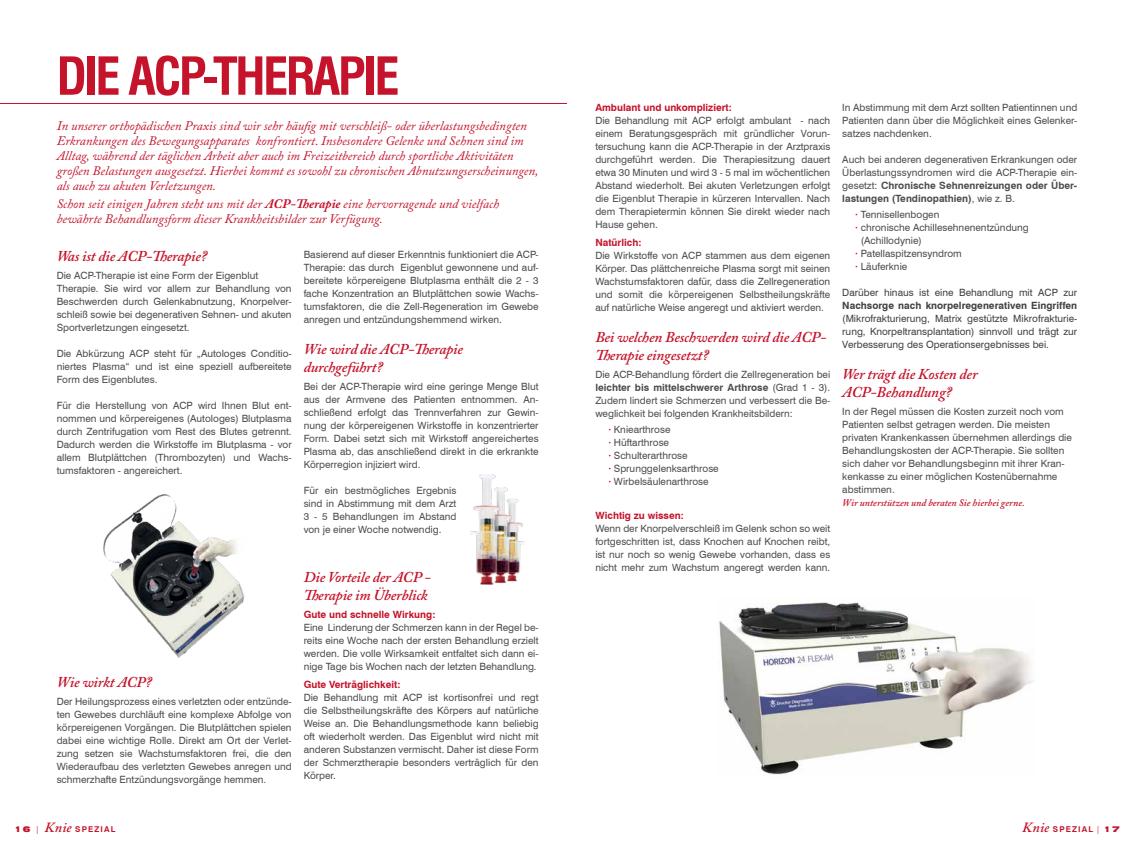
<style>
.page{position:relative;width:1134px;height:842px;background:#fff}
.page>*{position:absolute;margin:0;border:0;box-sizing:border-box;transform-origin:0 0}
.t1{font:700 condensed 51px "Swiss 721 BT";letter-spacing:-.05em;color:#c4132a}
.t2{font:italic 600 15px/18px "Adobe Caslon Pro";letter-spacing:-.01em;color:#c4132a}
.t3{font:italic 13px/15px "Adobe Caslon Pro";color:#c4132a}
.t4{font:10px/13px "Swiss 721 BT";color:#4d4d4f;text-align:justify}
.t5{font:10px/13px "Swiss 721 BT";color:#414042;text-align:justify}
.t6{font:700 10px "Swiss 721 BT";color:#c4132a}
.t7{font:700 10px "Swiss 721 BT";color:#414042}
.t8{font:italic 600 10px "Adobe Caslon Pro";color:#c4132a}
.t9{font:700 8px "Swiss 721 BT";letter-spacing:.14em;color:#c4132a}
.s1{font-weight:700}
.s2{font-weight:700;color:#c4132a}
.s3{font-weight:900;font-stretch:expanded}
.s4{font-family:"Adobe Garamond Pro";font-weight:400}
.s5{font-family:"Adobe Caslon Pro";font-weight:600;font-style:italic;font-size:14px}
</style>
<div class="page">
<img style="left:103px;top:494px;width:142px;height:163px">
<hr style="left:0;top:103px;width:567px;height:1px;background:#c4132a">
<img style="left:471px;top:474px;width:53px;height:110px">
<img style="left:719px;top:602px;width:315px;height:173px">
<h1 class="t1" style="left:57px;top:46px;width:344px">DIE ACP-THERAPIE</h1>
<p class="t3" style="left:57px;top:118px;width:483px">In unserer orthopädischen Praxis sind wir sehr häufig mit verschleiß- oder überlastungsbedingten Erkrankungen des Bewegungsapparates konfrontiert. Insbesondere Gelenke und Sehnen sind im Alltag, während der täglichen Arbeit aber auch im Freizeitbereich durch sportliche Aktivitäten großen Belastungen ausgesetzt. Hierbei kommt es sowohl zu chronischen Abnutzungserscheinungen, als auch zu akuten Verletzungen.</p>
<h3 class="t3" style="left:57px;top:196px;width:444px">Schon seit einigen Jahren steht uns mit der <span class="s1">ACP-Therapie</span> eine hervorragende und vielfach bewährte Behandlungsform dieser Krankheitsbilder zur Verfügung.</h3>
<h2 class="t2" style="left:57px;top:247px;width:152px">Was ist die ACP-Therapie?</h2>
<p class="t4" style="left:57px;top:269px;width:236px;text-align:left">Die ACP-Therapie ist eine Form der Eigenblut Therapie. Sie wird vor allem zur Behandlung von Beschwerden durch Gelenkabnutzung, Knorpelver&shy;schleiß sowie bei degenerativen Sehnen- und akuten Sportverletzungen eingesetzt.</p>
<p class="t4" style="left:57px;top:347px;width:236px">Die Abkürzung ACP steht für „Autologes Conditio&shy;niertes Plasma“ und ist eine speziell aufbereitete Form des Eigenblutes.</p>
<p class="t4" style="left:57px;top:399px;width:236px">Für die Herstellung von ACP wird Ihnen Blut ent&shy;nommen und körpereigenes (Autologes) Blutplasma durch Zentrifugation vom Rest des Blutes getrennt.<br>Dadurch werden die Wirkstoffe im Blutplasma - vor allem Blutplättchen (Thrombozyten) und Wachs&shy;tumsfaktoren - angereichert.</p>
<h2 class="t2" style="left:57px;top:673px;width:97px">Wie wirkt ACP?</h2>
<p class="t4" style="left:57px;top:695px;width:236px">Der Heilungsprozess eines verletzten oder entzünde&shy;ten Gewebes durchläuft eine komplexe Abfolge von körpereigenen Vorgängen. Die Blutplättchen spielen dabei eine wichtige Rolle. Direkt am Ort der Verlet&shy;zung setzen sie Wachstumsfaktoren frei, die den Wiederaufbau des verletzten Gewebes anregen und schmerzhafte Entzündungsvorgänge hemmen.</p>
<p class="t4" style="left:304px;top:247px;width:236px">Basierend auf dieser Erkenntnis funktioniert die ACP-Therapie: das durch Eigenblut gewonnene und auf&shy;bereitete körpereigene Blutplasma enthält die 2 - 3 fache Konzentration an Blutplättchen sowie Wachs&shy;tumsfaktoren, die die Zell-Regeneration im Gewebe anregen und entzündungshemmend wirken.</p>
<h2 class="t2" style="left:304px;top:339px;width:161px">Wie wird die ACP-Therapie durchgeführt?</h2>
<p class="t4" style="left:304px;top:379px;width:236px">Bei der ACP-Therapie wird eine geringe Menge Blut aus der Armvene des Patienten entnommen. An&shy;schließend erfolgt das Trennverfahren zur Gewin&shy;nung der körpereigenen Wirkstoffe in konzentrierter Form. Dabei setzt sich mit Wirkstoff angereichertes Plasma ab, das anschließend direkt in die erkrankte Körperregion injiziert wird.</p>
<p class="t4" style="left:304px;top:483px;width:154px">Für ein bestmögliches Ergebnis sind in Abstimmung mit dem Arzt 3 - 5 Behandlungen im Abstand von je einer Woche notwendig.</p>
<h2 class="t2" style="left:304px;top:567px;width:129px">Die Vorteile der ACP -<br>Therapie im Überblick</h2>
<p class="t6" style="left:304px;top:608px;width:133px">Gute und schnelle Wirkung:</p>
<p class="t4" style="left:304px;top:620px;width:236px">Eine Linderung der Schmerzen kann in der Regel be&shy;reits eine Woche nach der ersten Behandlung erzielt werden. Die volle Wirksamkeit entfaltet sich dann ei&shy;nige Tage bis Wochen nach der letzten Behandlung.</p>
<p class="t6" style="left:304px;top:678px;width:98px">Gute Verträglichkeit:</p>
<p class="t4" style="left:304px;top:690px;width:236px">Die Behandlung mit ACP ist kortisonfrei und regt die Selbstheilungskräfte des Körpers auf natürliche Weise an. Die Behandlungsmethode kann beliebig oft wiederholt werden. Das Eigenblut wird nicht mit anderen Substanzen vermischt. Daher ist diese Form der Schmerztherapie besonders verträglich für den Körper.</p>
<p class="t6" style="left:595px;top:101px;width:138px">Ambulant und unkompliziert:</p>
<p class="t4" style="left:595px;top:113px;width:236px">Die Behandlung mit ACP erfolgt ambulant - nach einem Beratungsgespräch mit gründlicher Vorun&shy;tersuchung kann die ACP-Therapie in der Arztpraxis durchgeführt werden. Die Therapiesitzung dauert etwa 30 Minuten und wird 3 - 5 mal im wöchentlichen Abstand wiederholt. Bei akuten Verletzungen erfolgt die Eigenblut Therapie in kürzeren Intervallen. Nach dem Therapietermin können Sie direkt wieder nach Hause gehen.</p>
<p class="t6" style="left:595px;top:236px;width:48px">Natürlich:</p>
<p class="t4" style="left:595px;top:248px;width:236px">Die Wirkstoffe von ACP stammen aus dem eigenen Körper. Das plättchenreiche Plasma sorgt mit seinen Wachstumsfaktoren dafür, dass die Zellregeneration und somit die körpereigenen Selbstheilungskräfte auf natürliche Weise angeregt und aktiviert werden.</p>
<h2 class="t2" style="left:595px;top:327px;width:233px">Bei welchen Beschwerden wird die ACP-<br>Therapie eingesetzt?</h2>
<p class="t4" style="left:595px;top:367px;width:236px">Die ACP-Behandlung fördert die Zellregeneration bei <span class="s1">leichter bis mittelschwerer Arthrose</span> (Grad 1 - 3).<br>Zudem lindert sie Schmerzen und verbessert die Be&shy;weglichkeit bei folgenden Krankheitsbildern:</p>
<p class="t4" style="left:608px;top:422px;width:112px;text-align:left"><span class="s2">·</span> Kniearthrose<br><span class="s2">·</span> Hüftarthrose<br><span class="s2">·</span> Schulterarthrose<br><span class="s2">·</span> Sprunggelenksarthrose <span class="s2">·</span> Wirbelsäulenarthrose</p>
<p class="t6" style="left:595px;top:509px;width:90px">Wichtig zu wissen:</p>
<p class="t4" style="left:595px;top:521px;width:236px">Wenn der Knorpelverschleiß im Gelenk schon so weit fortgeschritten ist, dass Knochen auf Knochen reibt, ist nur noch so wenig Gewebe vorhanden, dass es nicht mehr zum Wachstum angeregt werden kann.</p>
<p class="t4" style="left:842px;top:100px;width:236px">In Abstimmung mit dem Arzt sollten Patientinnen und Patienten dann über die Möglichkeit eines Gelenker&shy;satzes nachdenken.</p>
<p class="t4" style="left:842px;top:152px;width:236px">Auch bei anderen degenerativen Erkrankungen oder Überlastungssyndromen wird die ACP-Therapie ein&shy;gesetzt: <span class="s1">Chronische Sehnenreizungen oder Über&shy;lastungen (Tendinopathien)</span>, wie z. B.</p>
<p class="t4" style="left:855px;top:207px;width:86px"><span class="s2">·</span> Tennisellenbogen</p>
<p class="t4" style="left:855px;top:220px;width:175px"><span class="s2">·</span> chronische Achillesehnenentzündung</p>
<p class="t4" style="left:861px;top:233px;width:62px">(Achillodynie)</p>
<p class="t4" style="left:855px;top:246px;width:108px"><span class="s2">·</span> Patellaspitzensyndrom</p>
<p class="t4" style="left:855px;top:259px;width:54px"><span class="s2">·</span> Läuferknie</p>
<p class="t5" style="left:842px;top:285px;width:236px">Darüber hinaus ist eine Behandlung mit ACP zur</p>
<p class="t7" style="left:842px;top:299px;width:236px">Nachsorge nach knorpelregenerativen Eingriffen</p>
<p class="t5" style="left:842px;top:311px;width:236px">(Mikrofrakturierung, Matrix gestützte Mikrofrakturie&shy;rung, Knorpeltransplantation) sinnvoll und trägt zur Verbesserung des Operationsergebnisses bei.</p>
<h2 class="t2" style="left:842px;top:364px;width:137px">Wer trägt die Kosten der<br>ACP-Behandlung?</h2>
<p class="t4" style="left:842px;top:404px;width:231px;text-align:left">In der Regel müssen die Kosten zurzeit noch vom Patienten selbst getragen werden. Die meisten privaten Krankenkassen übernehmen allerdings die Behandlungskosten der ACP-Therapie. Sie sollten sich daher vor Behandlungsbeginn mit ihrer Kran&shy;kenkasse zu einer möglichen Kostenübernahme abstimmen.</p>
<p class="t8" style="left:842px;top:496px;width:184px">Wir unterstützen und beraten Sie hierbei gerne.</p>
<p class="t9" style="left:14px;top:825px;width:103px"><span class="s3">16</span> <span class="s4">|</span> <span class="s5">Knie</span> SPEZIAL</p>
<p class="t9" style="left:1022px;top:825px;width:99px"><span class="s5">Knie</span> SPEZIAL <span class="s4">|</span> <span class="s3">17</span></p>
</div>
